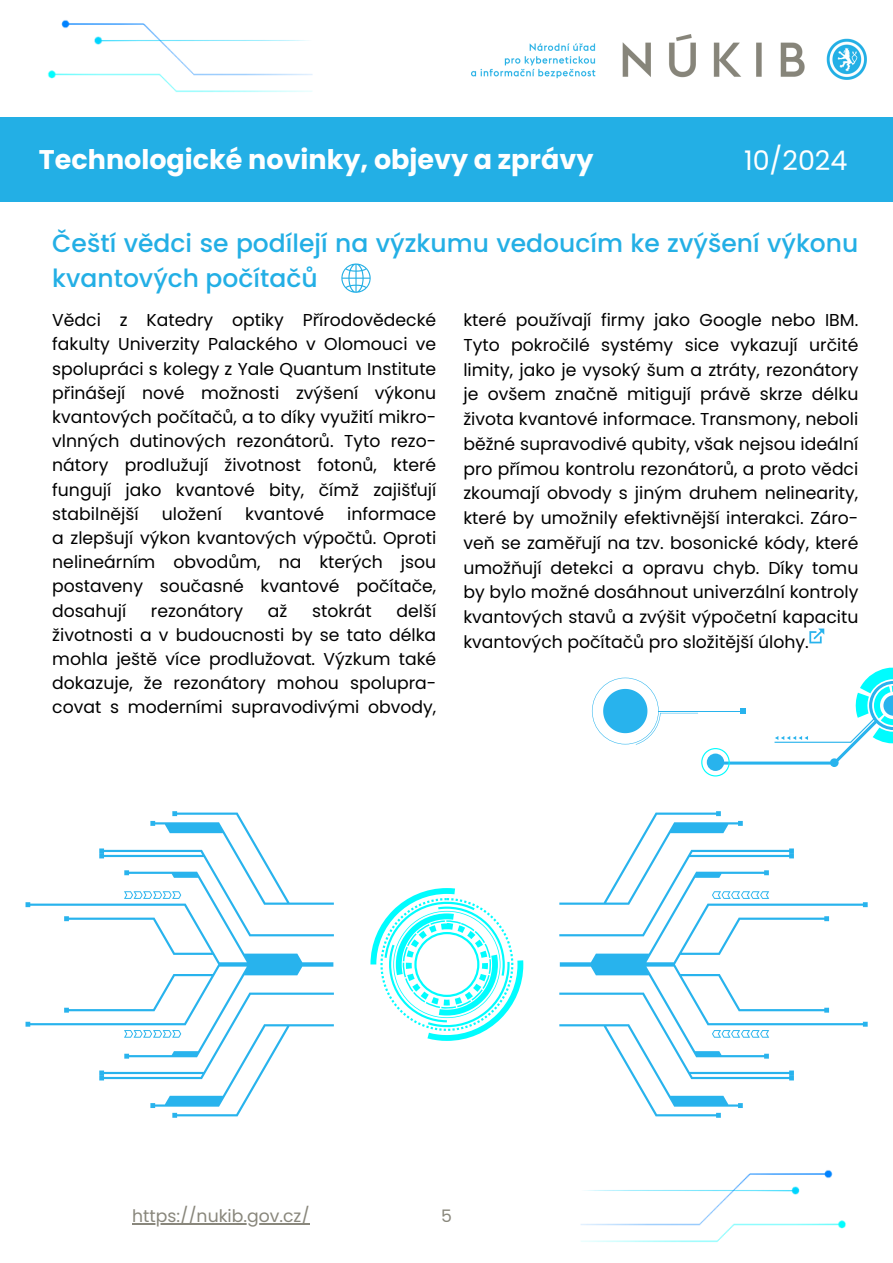
<style>
.page{position:relative;width:893px;height:1263px;background:#fff}
.page>*{position:absolute;margin:0;border:0;box-sizing:border-box;transform-origin:0 0}
.t1{font:700 27px "Poppins";color:#fff}
.t2{font:27px "Poppins";color:#fff}
.t3{font:500 24.97px/34.9px "Poppins";color:#23afe5}
.t4{font:17.25px/24.2px "Poppins";color:#000;text-align:justify}
.t5{font:17.25px "Poppins";color:#89877c}
</style>
<div class="page">
<img style="left:47px;top:20px;width:266px;height:72px">
<img style="left:580px;top:1170px;width:266px;height:72px">
<div style="left:0;top:117px;width:100px;height:85px;background:#23afe5"></div>
<div style="left:37px;top:117px;width:856px;height:85px;background:#23afe5"></div>
<img style="left:471px;top:35px;width:395px;height:45px">
<svg style="left:341px;top:263px;width:30px;height:30px"></svg>
<svg style="left:809px;top:628px;width:15px;height:15px"></svg>
<svg style="left:26px;top:811px;width:308px;height:307px"></svg>
<svg style="left:370px;top:888px;width:154px;height:153px"></svg>
<svg style="left:559px;top:811px;width:308px;height:307px"></svg>
<hr style="left:658px;top:711px;width:83px;height:1px;background:#28b3ed">
<svg style="left:701px;top:667px;width:192px;height:109px"></svg>
<svg style="left:592px;top:678px;width:68px;height:67px"></svg>
<hr style="left:660px;top:713px;width:38px;height:1px;background:#28b3ed">
<hr style="left:132px;top:1223px;width:178px;height:2px;background:#89877c">
<h1 class="t1" style="left:39px;top:140px;width:556px">Technologické novinky, objevy a zprávy</h1>
<h2 class="t2" style="left:744px;top:142px;width:105px">10/2024</h2>
<p class="t3" style="left:52px;top:226px;width:807px">Čeští vědci se podílejí na výzkumu vedoucím ke zvýšení výkonu kvantových počítačů</p>
<p class="t4" style="left:463px;top:308px;width:396px;line-height:24.8px">které používají firmy jako Google nebo IBM.<br>Tyto pokročilé systémy sice vykazují určité limity, jako je vysoký šum a ztráty, rezonátory je ovšem značně mitigují právě skrze délku života kvantové informace. Transmony, neboli běžné supravodivé qubity, však nejsou ideální pro přímou kontrolu rezonátorů, a proto vědci zkoumají obvody s jiným druhem nelinearity, které by umožnily efektivnější interakci. Záro&shy;veň se zaměřují na tzv. bosonické kódy, které umožňují detekci a opravu chyb. Díky tomu by bylo možné dosáhnout univerzální kontroly kvantových stavů a zvýšit výpočetní kapacitu kvantových počítačů pro složitější úlohy.</p>
<p class="t4" style="left:52px;top:308px;width:385px">Vědci z Katedry optiky Přírodovědecké fakulty Univerzity Palackého v Olomouci ve spolupráci s kolegy z Yale Quantum Institute přinášejí nové možnosti zvýšení výkonu kvantových počítačů, a to díky využití mikro&shy;vlnných dutinových rezonátorů. Tyto rezo&shy;nátory prodlužují životnost fotonů, které fungují jako kvantové bity, čímž zajišťují stabilnější</p>
<p class="t4" style="left:162px;top:502px;width:62px">uložení</p>
<p class="t4" style="left:245px;top:502px;width:80px">kvantové</p>
<p class="t4" style="left:52px;top:502px;width:385px;text-indent:295px">informace a zlepšují výkon kvantových výpočtů. Oproti nelineárním obvodům, na kterých jsou postaveny současné kvantové počítače, dosahují</p>
<p class="t4" style="left:52px;top:598px;width:385px;text-indent:344px">delší životnosti a v budoucnosti by se tato délka mohla ještě více prodlužovat. Výzkum také dokazuje, že rezonátory mohou spolupra&shy;covat s moderními supravodivými obvody,</p>
<p class="t4" style="left:151px;top:598px;width:94px">rezonátory</p>
<p class="t4" style="left:268px;top:598px;width:21px">až</p>
<p class="t4" style="left:312px;top:598px;width:61px">stokrát</p>
<p class="t5" style="left:132px;top:1204px;width:179px">https://nukib.gov.cz/</p>
<p class="t5" style="left:441px;top:1204px;width:12px">5</p>
</div>
